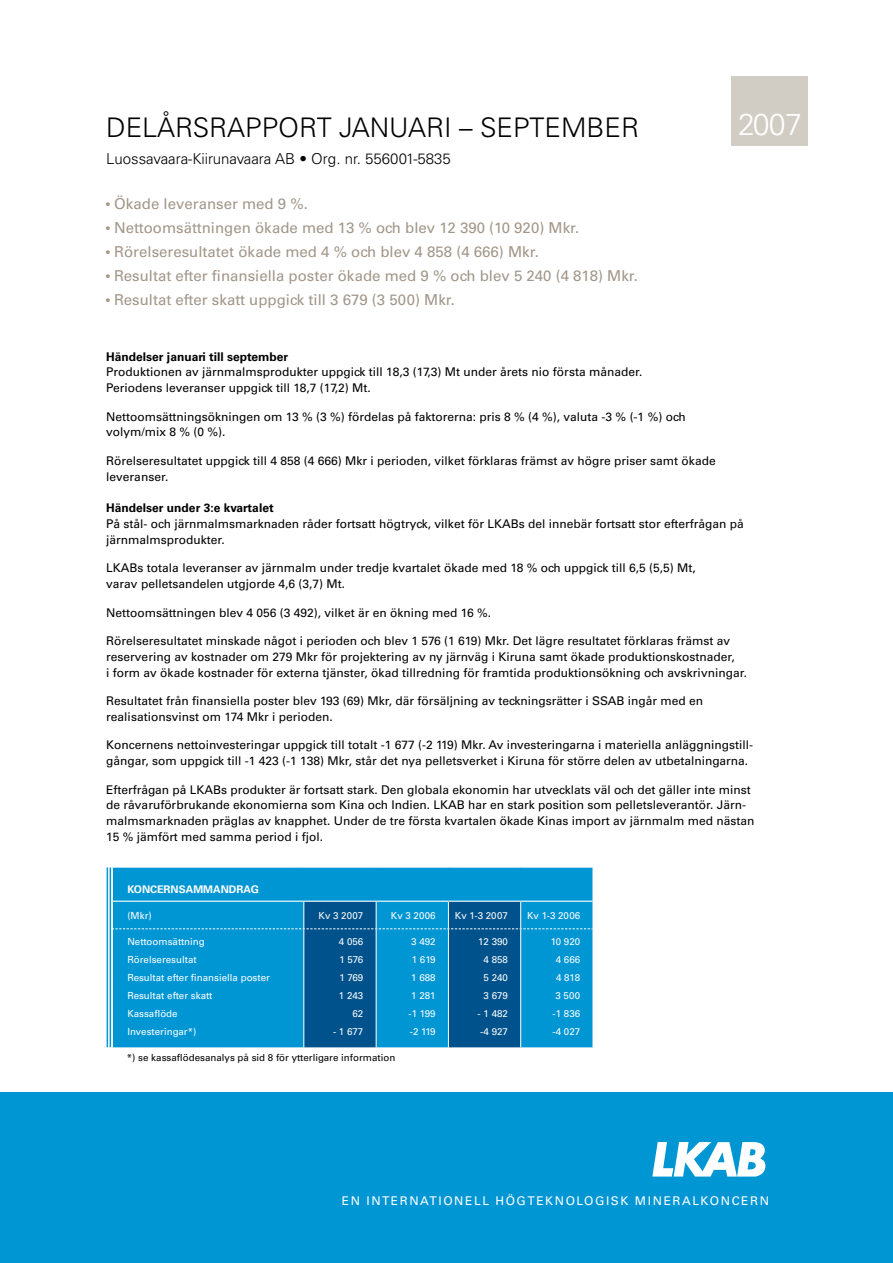
<style>
.page{position:relative;width:893px;height:1263px;background:#fff}
.page>*{position:absolute;margin:0;border:0;box-sizing:border-box;transform-origin:0 0}
.t1{font:300 30.3px "Univers";color:#fff}
.t2{font:300 27px "Univers";color:#000}
.t3{font:15px "Univers";color:#a19689}
.t4{font:300 15px "Univers";color:#000}
.t5{font:12px/15.8px "Univers";color:#000}
.t6{font:700 12px "Univers";color:#000}
.t7{font:12px "Univers";letter-spacing:.13em;color:#fff}
.t8{font:700 10.5px "Univers";color:#fff}
.t9{font:9.75px/18px "Univers";color:#fff;text-align:center}
.t10{font:9.75px "Univers";color:#000}
.s1{font-size:10.5px}
</style>
<div class="page">
<div style="left:0;top:1093px;width:893px;height:170px;background:#0096d4"></div>
<svg style="left:652px;top:1142px;width:113px;height:34px"></svg>
<div style="left:731px;top:77px;width:77px;height:69px;background:#d1ccc4"></div>
<div style="left:112px;top:867px;width:481px;height:34px;background:#0096d4"></div>
<hr style="left:112px;top:867px;width:192px;height:1px;background:#fff">
<hr style="left:112px;top:867px;width:1px;height:34px;background:#fff">
<hr style="left:304px;top:867px;width:72px;height:1px;background:#fff">
<hr style="left:376px;top:867px;width:72px;height:1px;background:#fff">
<hr style="left:448px;top:867px;width:73px;height:1px;background:#fff">
<hr style="left:521px;top:867px;width:72px;height:1px;background:#fff">
<svg style="left:112px;top:901px;width:481px;height:146px;background:#0183bf"></svg>
<hr style="left:112px;top:929px;width:1px;height:118px;background:#fff">
<hr style="left:303px;top:929px;width:1px;height:118px;background:#fff">
<hr style="left:376px;top:929px;width:1px;height:118px;background:#fff">
<hr style="left:448px;top:929px;width:1px;height:118px;background:#fff">
<hr style="left:520px;top:929px;width:1px;height:118px;background:#fff">
<hr style="left:113px;top:901px;width:191px;height:1px;background:#fff">
<hr style="left:304px;top:901px;width:72px;height:1px;background:#fff">
<hr style="left:376px;top:901px;width:72px;height:1px;background:#fff">
<hr style="left:448px;top:901px;width:73px;height:1px;background:#fff">
<hr style="left:521px;top:901px;width:72px;height:1px;background:#fff">
<hr style="left:110px;top:867px;width:1px;height:180px;background:#0096d4">
<hr style="left:107px;top:867px;width:1px;height:180px;background:#0096d4">
<h2 class="t2" style="left:106px;top:111px;width:534px">DELÅRSRAPPORT JANUARI – SEPTEMBER</h2>
<h1 class="t1" style="left:738px;top:106px;width:65px">2007</h1>
<p class="t4" style="left:106px;top:149px;width:346px">Luossavaara-Kiirunavaara AB • Org. nr. 556001-5835</p>
<p class="t3" style="left:106px;top:195px;width:203px"><span class="s1">•</span> Ökade leveranser med 9 %.</p>
<p class="t3" style="left:106px;top:219px;width:474px"><span class="s1">•</span> Nettoomsättningen ökade med 13 % och blev 12 390 (10 920) M kr.</p>
<p class="t3" style="left:106px;top:243px;width:434px"><span class="s1">•</span> Rörelseresultatet ökade med 4 % och blev 4 858 (4 666) M kr.</p>
<p class="t3" style="left:106px;top:267px;width:533px"><span class="s1">•</span> Resultat efter finansiella poster ökade med 9 % och blev 5 240 (4 818) M kr.</p>
<p class="t3" style="left:106px;top:291px;width:350px"><span class="s1">•</span> Resultat efter skatt uppgick till 3 679 (3 500) M kr.</p>
<p class="t6" style="left:106px;top:349px;width:184px">Händelser januari till september</p>
<p class="t5" style="left:106px;top:364px;width:538px">Produktionen av järnmalmsprodukter uppgick till 18,3 (17,3) Mt under årets nio första månader.<br>Periodens leveranser uppgick till 18,7 (17,2) Mt.</p>
<p class="t5" style="left:106px;top:409px;width:581px">Nettoomsättningsökningen om 13 % (3 %) fördelas på faktorerna: pris 8 % (4 %), valuta -3 % (-1 %) och volym/mix 8 % (0 %).</p>
<p class="t5" style="left:106px;top:453px;width:611px">Rörelseresultatet uppgick till 4 858 (4 666) M kr i perioden, vilket förklaras främst av högre priser samt ökade leveranser.</p>
<p class="t6" style="left:106px;top:501px;width:169px">Händelser under 3:e kvartalet</p>
<p class="t5" style="left:106px;top:516px;width:390px">På stål- och järnmalmsmarknaden råder fortsatt högtryck, vilket för LKA</p>
<p class="t5" style="left:511px;top:516px;width:234px">Bs del innebär fortsatt stor efterfrågan på</p>
<p class="t5" style="left:106px;top:532px;width:120px">järnmalmsprodukter.</p>
<p class="t5" style="left:106px;top:560px;width:9px">LKA</p>
<p class="t5" style="left:106px;top:560px;width:591px;text-indent:23px">Bs totala leveranser av järnmalm under tredje kvartalet ökade med 18 % och uppgick till 6,5 (5,5) Mt, varav pelletsandelen utgjorde 4,6 (3,7) Mt.</p>
<p class="t5" style="left:106px;top:604px;width:386px">Nettoomsättningen blev 4 056 (3 492), vilket är en ökning med 16 %.</p>
<p class="t5" style="left:106px;top:633px;width:642px">Rörelseresultatet minskade något i perioden och blev 1 576 (1 619) M kr. Det lägre resultatet förklaras främst av reservering av kostnader om 279 M kr för projektering av ny järnväg i Kiruna samt ökade produktionskostnader,<br>i form av ökade kostnader för externa tjänster, ökad tillredning för framtida produktionsökning och avskrivningar.</p>
<p class="t5" style="left:106px;top:693px;width:495px">Resultatet från finansiella poster blev 193 (69) M kr, där försäljning av teckningsrätter i SSA</p>
<p class="t5" style="left:617px;top:693px;width:88px">B ingår med en</p>
<p class="t5" style="left:106px;top:709px;width:228px">realisationsvinst om 174 M kr i perioden.</p>
<p class="t5" style="left:106px;top:737px;width:648px">Koncernens nettoinvesteringar uppgick till totalt -1 677 (-2 119) M kr. Av investeringarna i materiella anläggningstill&shy;gångar, som uppgick till -1 423 (-1 138) M kr, står det nya pelletsverket i Kiruna för större delen av utbetalningarna.</p>
<p class="t5" style="left:106px;top:781px;width:92px">Efterfrågan på LKA</p>
<p class="t5" style="left:106px;top:781px;width:646px;text-indent:107px">Bs produkter är fortsatt stark. Den globala ekonomin har utvecklats väl och det gäller inte minst de råvaruförbrukande ekonomierna som Kina och I ndien. LKA</p>
<p class="t5" style="left:106px;top:797px;width:650px;text-indent:350px">B har en stark position som pelletsleverantör. Järn&shy;malmsmarknaden präglas av knapphet. Under de tre första kvartalen ökade Kinas import av järnmalm med nästan<br>15 % jämfört med samma period i fjol.</p>
<p class="t8" style="left:127px;top:883px;width:133px">KONCERNSAMMANDRAG</p>
<p class="t9" style="left:127px;top:906px;width:26px">(M kr)</p>
<p class="t9" style="left:319px;top:906px;width:46px">Kv 3 2007</p>
<p class="t9" style="left:391px;top:906px;width:46px">Kv 3 2006</p>
<p class="t9" style="left:455px;top:906px;width:55px">Kv 1-3 2007</p>
<p class="t9" style="left:527px;top:906px;width:55px">Kv 1-3 2006</p>
<p class="t9" style="left:127px;top:932px;width:144px;text-align:left">N ettoomsättning<br>Rörelseresultat<br>Resultat efter finansiella poster<br>Resultat efter skatt<br>Kassaflöde<br>I nvesteringar*)</p>
<p class="t9" style="left:339px;top:932px;width:26px;text-align:right">4 056<br>1 576<br>1 769<br>1 243<br>62</p>
<p class="t9" style="left:409px;top:932px;width:29px">3 492<br>1 619<br>1 688<br>1 281 -1 199 -2 119</p>
<p class="t9" style="left:478px;top:932px;width:31px">12 390<br>4 858<br>5 240<br>3 679</p>
<p class="t9" style="left:551px;top:932px;width:31px">10 920<br>4 666<br>4 818<br>3 500 -1 836 -4 027</p>
<p class="t9" style="left:478px;top:1004px;width:32px;text-align:left">- 1 482 -4 927</p>
<p class="t9" style="left:333px;top:1022px;width:32px">- 1 677</p>
<p class="t10" style="left:127px;top:1051px;width:270px">*) se kassaflödesanalys på sid 8 för ytterligare information</p>
<p class="t7" style="left:342px;top:1193px;width:429px">en internationell högteknologisk mineralkoncern</p>
</div>
